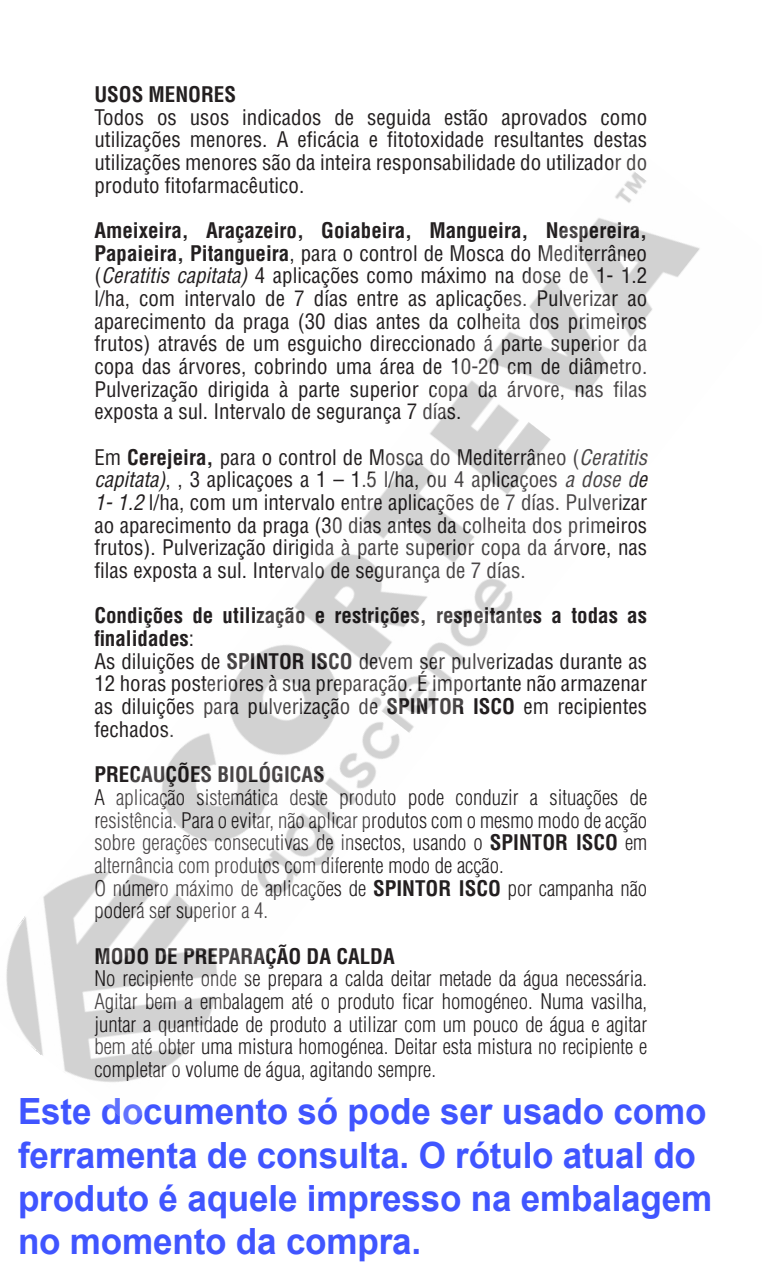
<style>
.page{position:relative;width:762px;height:1268px;background:#fff}
.page>*{position:absolute;margin:0;border:0;box-sizing:border-box;transform-origin:0 0}
.t1{font:700 36px/43.2px "Arial";letter-spacing:-.005em;color:#4055ff}
.t2{font:condensed 21px/22.8px "Helvetica LT Std";color:#231f20;text-align:justify}
.t3{font:300 condensed 21px/22.8px "Helvetica LT Std";color:#231f20;text-align:justify}
.t4{font:700 condensed 21px/22.8px "Helvetica LT Std";color:#231f20}
.s1{font-weight:700}
.s2{font-style:italic}
.s3{font-weight:400}
</style>
<div class="page">
<img style="left:6px;top:172px;width:694px;height:910px">
<p class="t4" style="left:94px;top:83px;width:143px">USOS MENORES</p>
<p class="t2" style="left:94px;top:105px;width:554px">Todos os usos indicados de seguida estão aprovados como utilizações menores. A eficácia e fitotoxidade resultantes destas utilizações menores são da inteira responsabilidade do utilizador do produto fitofarmacêutico.</p>
<p class="t2" style="left:94px;top:219px;width:554px"><span class="s1">Ameixeira, Araçazeiro, Goiabeira, Mangueira, Nespereira, Papaieira, Pitangueira</span>, para o control de Mosca do Mediterrâneo (<span class="s2">Ceratitis capitata)</span> 4 aplicações como máximo na dose de 1- 1.2 l/ha, com intervalo de 7 días entre as aplicações. Pulverizar ao aparecimento da praga (30 dias antes da colheita dos primeiros frutos) através de um esguicho direccionado á parte superior da copa das árvores, cobrindo uma área de 10-20 cm de diâmetro.<br>Pulverização dirigida à parte superior copa da árvore, nas filas exposta a sul. Intervalo de segurança 7 días.</p>
<p class="t2" style="left:94px;top:445px;width:554px">Em <span class="s1">Cerejeira,</span> para o control de Mosca do Mediterrâneo (<span class="s2">Ceratitis capitata)</span>, , 3 aplicaçoes a 1 – 1.5 l/ha, ou 4 aplicaçoes <span class="s2">a dose de 1- 1.2</span> l/ha, com um intervalo entre aplicações de 7 días. Pulverizar ao aparecimento da praga (30 dias antes da colheita dos primeiros frutos). Pulverização dirigida à parte superior copa da árvore, nas filas exposta a sul. Intervalo de segurança de 7 días.</p>
<p class="t4" style="left:94px;top:604px;width:554px">Condições de utilização e restrições, respeitantes a todas as finalidades<span class="s3">:</span></p>
<p class="t2" style="left:94px;top:649px;width:554px">As diluições de <span class="s1">SPINTOR ISCO</span> devem ser pulverizadas durante as 12 horas posteriores à sua preparação. É importante não armazenar as diluições para pulverização de <span class="s1">SPINTOR ISCO</span> em recipientes fechados.</p>
<p class="t4" style="left:94px;top:762px;width:232px">PRECAUÇÕES BIOLÓGICAS</p>
<p class="t3" style="left:94px;top:785px;width:554px">A aplicação sistemática deste produto pode conduzir a situações de resistência. Para o evitar, não aplicar produtos com o mesmo modo de acção sobre gerações consecutivas de insectos, usando o <span class="s1">SPINTOR ISCO</span> em alternância com produtos com diferente modo de acção.</p>
<p class="t3" style="left:94px;top:876px;width:554px">O número máximo de aplicações de <span class="s1">SPINTOR ISCO</span> por campanha não poderá ser superior a 4.</p>
<p class="t4" style="left:94px;top:944px;width:302px">MODO DE PREPARAÇÃO DA CALDA</p>
<p class="t3" style="left:94px;top:966px;width:554px">No recipiente onde se prepara a calda deitar metade da água necessária.<br>Agitar bem a embalagem até o produto ficar homogéneo. Numa vasilha, juntar a quantidade de produto a utilizar com um pouco de água e agitar bem até obter uma mistura homogénea. Deitar esta mistura no recipiente e completar o volume de água, agitando sempre.</p>
<h1 class="t1" style="left:18px;top:1090px;width:696px">Este documento só pode ser usado como ferramenta de consulta. O rótulo atual do produto é aquele impresso na embalagem no momento da compra.</h1>
</div>
